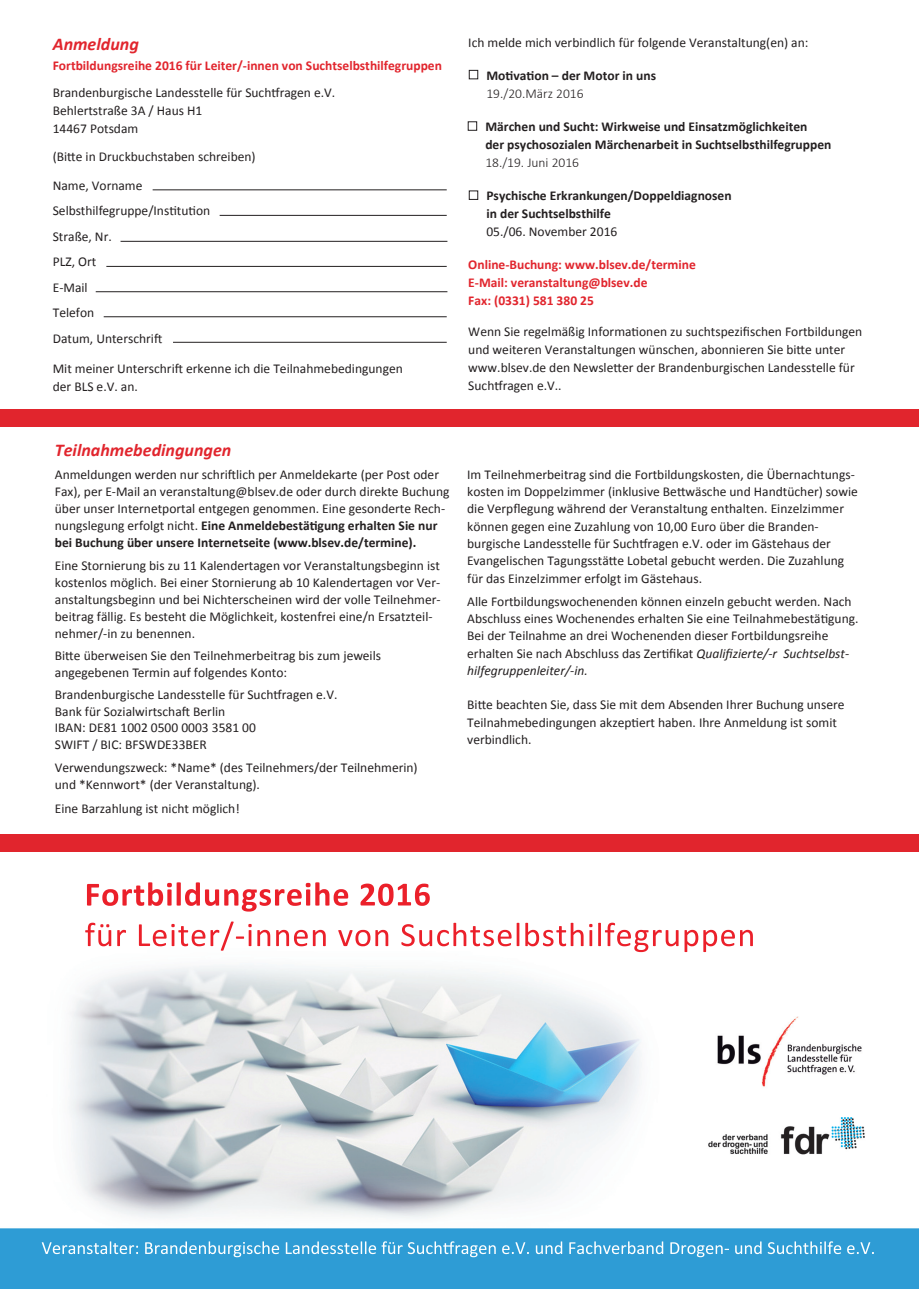
<style>
.page{position:relative;width:919px;height:1289px;background:#fff}
.page>*{position:absolute;margin:0;border:0;box-sizing:border-box;transform-origin:0 0}
.t1{font:italic 700 18px "Calibri";color:#e1252d}
.t2{font:13.5px/17.2px "Calibri";color:#231f20}
.t3{font:700 13.5px/18px "Calibri";color:#231f20}
.t4{font:700 13.5px/18px "Calibri";color:#e1252d}
.t5{font:300 13.5px "Calibri";color:#231f20}
.s1{font-weight:700}
.s2{font-style:italic}
</style>
<div class="page">
<img style="left:1px;top:851px;width:917px;height:437px">
<img style="left:42px;top:1242px;width:33px;height:11px">
<img style="left:293px;top:1241px;width:35px;height:12px">
<img style="left:554px;top:1241px;width:38px;height:12px">
<img style="left:827px;top:1241px;width:31px;height:12px">
<img style="left:87px;top:884px;width:57px;height:21px">
<img style="left:85px;top:922px;width:41px;height:24px">
<img style="left:570px;top:922px;width:60px;height:24px">
<hr style="left:153px;top:189px;width:293px;height:1px;background:#231f20">
<hr style="left:220px;top:215px;width:226px;height:1px;background:#231f20">
<hr style="left:120px;top:241px;width:327px;height:1px;background:#231f20">
<hr style="left:106px;top:266px;width:340px;height:1px;background:#231f20">
<hr style="left:96px;top:291px;width:351px;height:1px;background:#231f20">
<hr style="left:104px;top:316px;width:342px;height:1px;background:#231f20">
<div style="left:469px;top:70px;width:9px;height:9px;border:1px solid #231f20"></div>
<div style="left:468px;top:122px;width:9px;height:8px;border:1px solid #231f20"></div>
<div style="left:469px;top:191px;width:9px;height:9px;border:1px solid #231f20"></div>
<div style="left:0;top:409px;width:918px;height:17px;background:#e1252d"></div>
<hr style="left:173px;top:342px;width:273px;height:1px;background:#231f20">
<div style="left:0;top:834px;width:918px;height:17px;background:#e1252d"></div>
<h1 class="t1" style="left:53px;top:33px;width:88px">Anmeldung</h1>
<p class="t4" style="left:53px;top:56px;width:390px">Fortbildungsreihe 2016 für Leiter/-innen von Suchtselbsthilfegruppen</p>
<p class="t2" style="left:53px;top:83px;width:284px;line-height:18px">Brandenburgische Landesstelle für Suchtfragen e.V.<br>Behlertstraße 3A / Haus H1<br>14467 Potsdam</p>
<p class="t2" style="left:53px;top:142px;width:204px;line-height:28.5px">(Bitte in Druckbuchstaben schreiben)<br>Name, Vorname</p>
<p class="t2" style="left:53px;top:198px;width:159px;line-height:25.5px">Selbsthilfegruppe/Institution<br>Straße, Nr.<br>PLZ, Ort<br>E-Mail<br>Telefon<br>Datum, Unterschrift</p>
<p class="t2" style="left:53px;top:359px;width:351px;line-height:18px">Mit meiner Unterschrift erkenne ich die Teilnahmebedingungen der BLS e.V. an.</p>
<p class="t2" style="left:468px;top:34px;width:341px">Ich melde mich verbindlich für folgende Veranstaltung(en) an:</p>
<p class="t3" style="left:486px;top:66px;width:171px">Motivation – der Motor in uns</p>
<p class="t5" style="left:486px;top:85px;width:99px">19./20.März 2016</p>
<p class="t3" style="left:485px;top:117px;width:347px">Märchen und Sucht: Wirkweise und Einsatzmöglichkeiten<br>der psychosozialen Märchenarbeit in Suchtselbsthilfegruppen</p>
<p class="t5" style="left:485px;top:154px;width:95px">18./19. Juni 2016</p>
<p class="t3" style="left:486px;top:186px;width:247px">Psychische Erkrankungen/Doppeldiagnosen in der Suchtselbsthilfe</p>
<p class="t2" style="left:486px;top:223px;width:132px">05./06. November 2016</p>
<p class="t4" style="left:468px;top:255px;width:229px">Online-Buchung: www.blsev.de/termine<br>E-Mail: veranstaltung@blsev.de<br>Fax: (0331) 581 380 25</p>
<p class="t2" style="left:468px;top:323px;width:395px;line-height:18px">Wenn Sie regelmäßig Informationen zu suchtspezifischen Fortbildungen und weiteren Veranstaltungen wünschen, abonnieren Sie bitte unter www.blsev.de den Newsletter der Brandenburgischen Landesstelle für Suchtfragen e.V..</p>
<h1 class="t1" style="left:55px;top:438px;width:178px">Teilnahmebedingungen</h1>
<p class="t2" style="left:55px;top:466px;width:396px">Anmeldungen werden nur schriftlich per Anmeldekarte (per Post oder Fax), per E-Mail an veranstaltung@blsev.de oder durch direkte Buchung über unser Internetportal entgegen genommen. Eine gesonderte Rech&shy;nungslegung erfolgt nicht. <span class="s1">Eine Anmeldebestätigung erhalten Sie nur bei Buchung über unsere Internetseite (www.blsev.de/termine).</span></p>
<p class="t2" style="left:55px;top:557px;width:387px">Eine Stornierung bis zu 11 Kalendertagen vor Veranstaltungsbeginn ist kostenlos möglich. Bei einer Stornierung ab 10 Kalendertagen vor Ver&shy;anstaltungsbeginn und bei Nichterscheinen wird der volle Teilnehmer&shy;beitrag fällig. Es besteht die Möglichkeit, kostenfrei eine/n Ersatzteil&shy;nehmer/-in zu benennen.</p>
<p class="t2" style="left:55px;top:647px;width:328px;line-height:16.5px">Bitte überweisen Sie den Teilnehmerbeitrag bis zum jeweils angegebenen Termin auf folgendes Konto:</p>
<p class="t2" style="left:55px;top:686px;width:284px;line-height:16.8px">Brandenburgische Landesstelle für Suchtfragen e.V.<br>Bank für Sozialwirtschaft Berlin<br>IBAN: DE81 1002 0500 0003 3581 00<br>SWIFT / BIC: BFSWDE33BER</p>
<p class="t2" style="left:55px;top:759px;width:364px">Verwendungszweck: *Name* (des Teilnehmers/der Teilnehmerin) und *Kennwort* (der Veranstaltung).</p>
<p class="t2" style="left:55px;top:800px;width:186px">Eine Barzahlung ist nicht möglich!</p>
<p class="t2" style="left:467px;top:466px;width:392px">Im Teilnehmerbeitrag sind die Fortbildungskosten, die Übernachtungs&shy;kosten im Doppelzimmer (inklusive Bettwäsche und Handtücher) sowie die Verpflegung während der Veranstaltung enthalten. Einzelzimmer können gegen eine Zuzahlung von 10,00 Euro über die Branden&shy;burgische Landesstelle für Suchtfragen e.V. oder im Gästehaus der Evangelischen Tagungsstätte Lobetal gebucht werden. Die Zuzahlung für das Einzelzimmer erfolgt im Gästehaus.</p>
<p class="t2" style="left:467px;top:592px;width:393px">Alle Fortbildungswochenenden können einzeln gebucht werden. Nach Abschluss eines Wochenendes erhalten Sie eine Teilnahmebestätigung.<br>Bei der Teilnahme an drei Wochenenden dieser Fortbildungsreihe erhalten Sie nach Abschluss das Zertifikat <span class="s2">Qualifizierte/-r Suchtselbst&shy;hilfegruppenleiter/-in.</span></p>
<p class="t2" style="left:467px;top:696px;width:379px">Bitte beachten Sie, dass Sie mit dem Absenden Ihrer Buchung unsere<br>Teilnahmebedingungen akzeptiert haben. Ihre Anmeldung ist somit verbindlich.</p>
</div>
